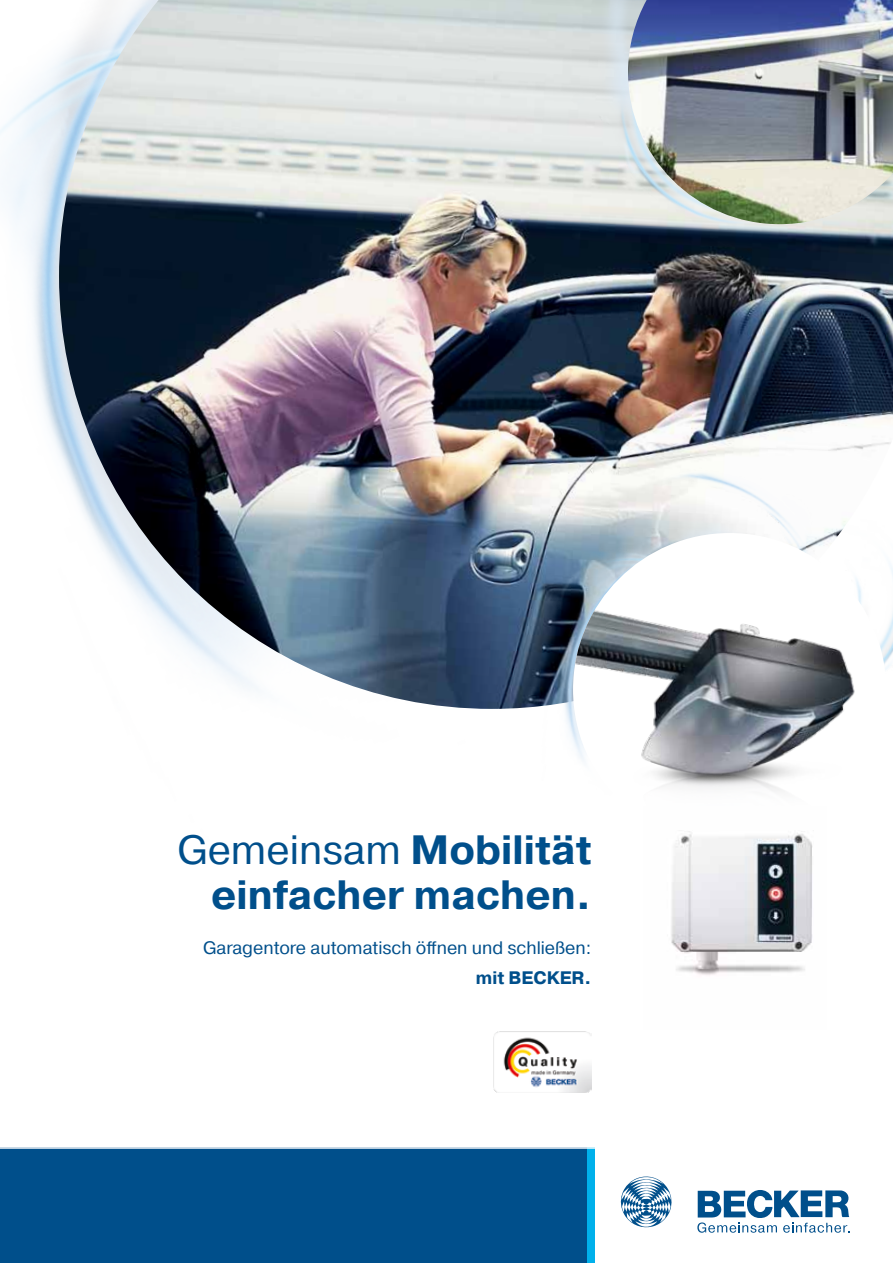
<style>
.page{position:relative;width:893px;height:1263px;background:#fff}
.page>*{position:absolute;margin:0;border:0;box-sizing:border-box;transform-origin:0 0}
.t1{font:700 40.8px/45px "Pragmatica";color:#004f8b;text-align:right}
.t2{font:18px "Pragmatica";color:#004f8b}
.t3{font:700 18px "Pragmatica";color:#004f8b}
.s1{font-weight:400}
</style>
<div class="page">
<img style="left:0;top:61px;width:59px;height:390px">
<img style="left:59px;top:0;width:834px;height:709px">
<img style="left:399px;top:0;width:494px;height:344px">
<img style="left:628px;top:0;width:265px;height:224px">
<div style="left:582px;top:1148px;width:13px;height:115px;background:#00b0eb"></div>
<div style="left:0;top:1148px;width:586px;height:115px;background:#004f8b"></div>
<hr style="left:0;top:1147px;width:893px;height:2px;background:#fff">
<img style="left:482px;top:421px;width:411px;height:319px">
<div style="left:573px;top:533px;width:313px;height:313px;background:#fff;border-radius:50%"></div>
<img style="left:573px;top:594px;width:310px;height:198px">
<img style="left:494px;top:1031px;width:97px;height:61px">
<svg style="left:697px;top:1190px;width:153px;height:43px"></svg>
<svg style="left:620px;top:1176px;width:52px;height:52px"></svg>
<img style="left:671px;top:831px;width:142px;height:144px">
<h1 class="t1" style="left:178px;top:828px;width:415px"><span class="s1">Gemeinsam</span> Mobilität einfacher machen.</h1>
<p class="t2" style="left:203px;top:937px;width:390px">Garagentore automatisch öffnen und schließen:</p>
<p class="t3" style="left:476px;top:966px;width:117px">mit BECKER.</p>
</div>
